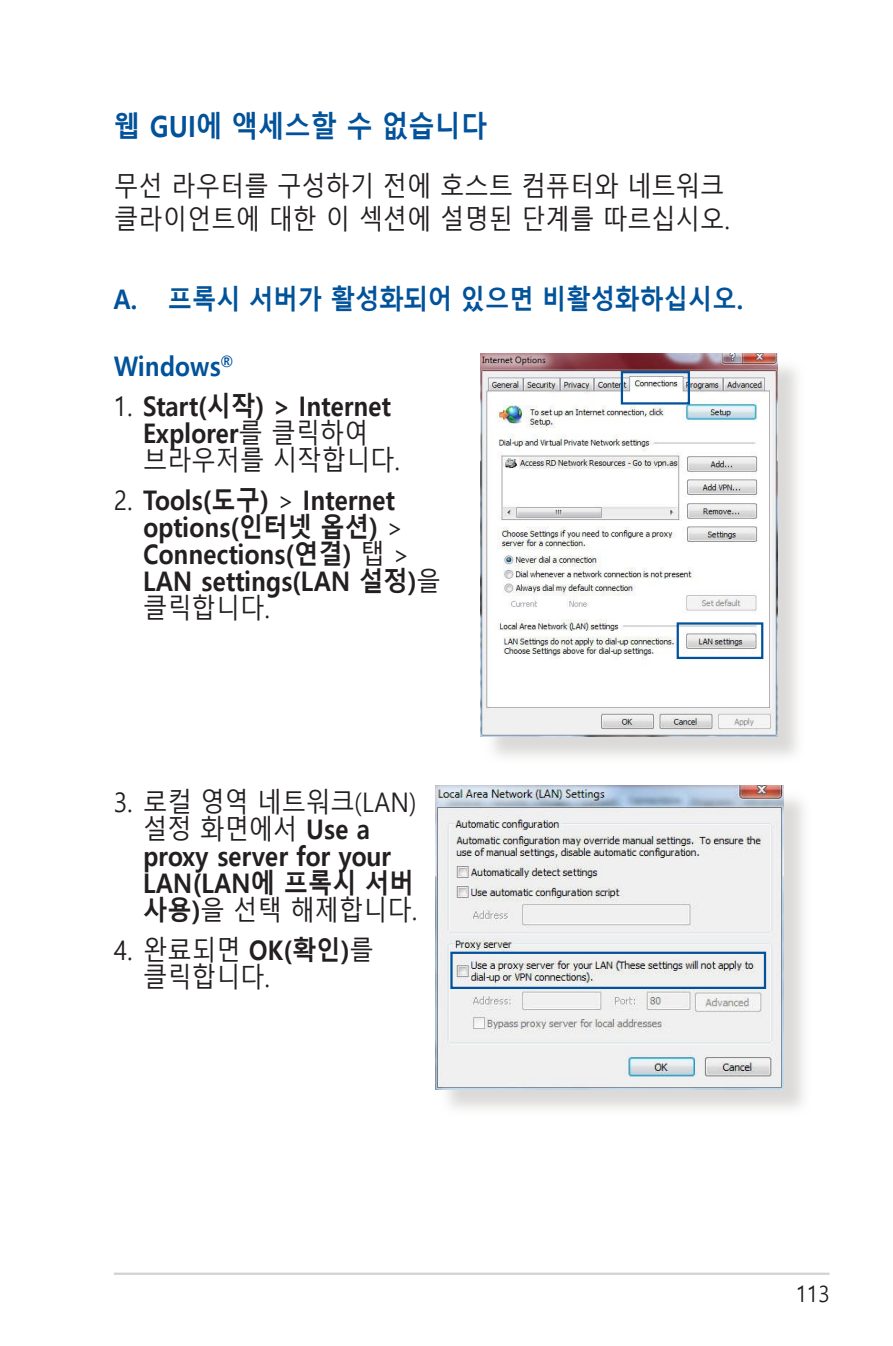
<style>
.page{position:relative;width:893px;height:1346px;background:#fff}
.page>*{position:absolute;margin:0;border:0;box-sizing:border-box;transform-origin:0 0}
.t1{font:700 29.25px "Malgun Gothic";color:#01529a;scale:.9 1}
.t2{font:700 27px/27px "Malgun Gothic";color:#231f20;scale:.9 1}
.t3{font:27px/32.4px "Malgun Gothic";color:#231f20;scale:.9 1}
.t4{font:700 27px "Malgun Gothic";color:#01529a;scale:.9 1}
.t5{font:22.5px "Malgun Gothic";color:#231f20;scale:.9 1}
.s1{font-weight:400}
.s2{font-weight:700}
</style>
<div class="page">
<hr style="left:114px;top:1272px;width:715px;height:3px;background:#d1d2d4">
<div style="left:483px;top:357px;width:323px;height:407px;background:#cfcecb;opacity:.75"></div>
<img style="left:480px;top:354px;width:298px;height:382px">
<div style="left:621px;top:371px;width:69px;height:33px;border:2px solid #01529a"></div>
<div style="left:677px;top:622px;width:86px;height:37px;border:2px solid #01529a"></div>
<div style="left:439px;top:789px;width:372px;height:328px;background:#cfcecb;opacity:.75"></div>
<img style="left:435px;top:786px;width:349px;height:303px">
<div style="left:450px;top:951px;width:316px;height:38px;border:2px solid #01529a"></div>
<p class="t1" style="left:114px;top:109px;width:416px">웹 GUI에 액세스할 수 없습니다</p>
<p class="t3" style="left:114px;top:171px;width:685px">무선 라우터를 구성하기 전에 호스트 컴퓨터와 네트워크 클라이언트에 대한 이 섹션에 설명된 단계를 따르십시오.</p>
<p class="t4" style="left:114px;top:283px;width:701px">A. 프록시 서버가 활성화되어 있으면 비활성화하십시오.</p>
<p class="t4" style="left:114px;top:351px;width:134px">Windows<sup>®</sup></p>
<p class="t2" style="left:143px;top:393px;width:287px;text-indent:-29px"><span class="s1">1.</span> Start(시작) &gt; Internet<br>Explorer<span class="s1">를 클릭하여 브라우저를 시작합니다.</span></p>
<p class="t2" style="left:143px;top:487px;width:332px;text-indent:-29px"><span class="s1">2.</span> Tools(도구) <span class="s1">&gt;</span> Internet options(인터넷 옵션) <span class="s1">&gt;<br></span>Connections(연결) <span class="s1">탭 &gt;<br></span>LAN settings(LAN 설정)<span class="s1">을 클릭합니다.</span></p>
<p class="t2" style="left:143px;top:789px;width:306px;text-indent:-29px"><span class="s1">3. 로컬 영역 네트워크(LAN) 설정 화면에서</span> Use a proxy server for your<br>LAN(LAN에 프록시 서버 사용)<span class="s1">을 선택 해제합니다.</span></p>
<p class="t3" style="left:143px;top:937px;width:258px;line-height:27px;text-indent:-29px">4. 완료되면 <span class="s2">OK(확인)</span>를 클릭합니다.</p>
<p class="t5" style="left:796px;top:1281px;width:39px">113</p>
</div>
